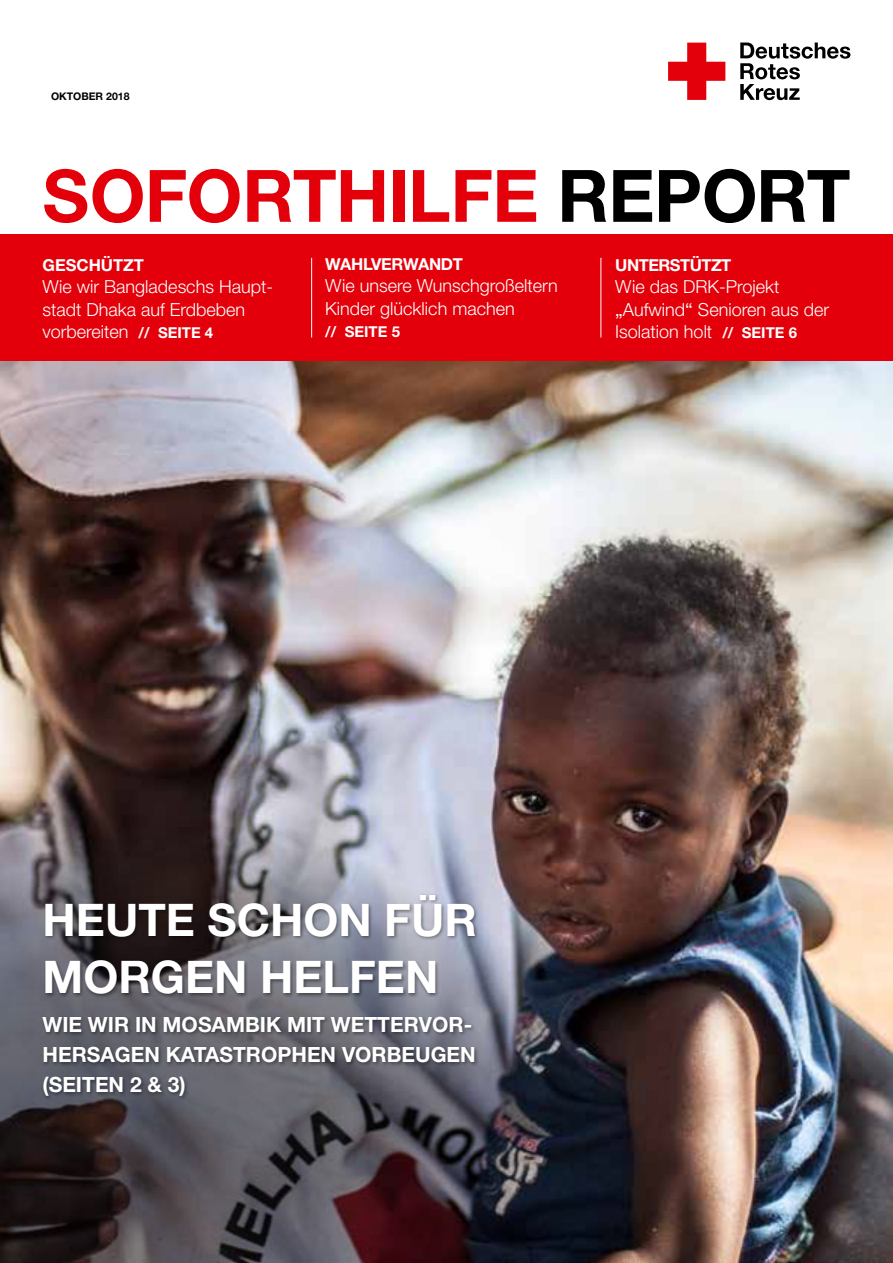
<style>
.page{position:relative;width:893px;height:1263px;background:#fff}
.page>*{position:absolute;margin:0;border:0;box-sizing:border-box;transform-origin:0 0}
.t1{font:700 72.45px "Helvetica Neue LT Std";letter-spacing:-.01em;color:#e3000b}
.t2{font:700 45px/57.6px "Helvetica Neue LT Std";color:#fff}
.t3{font:700 21px/30px "Helvetica Neue LT Std";color:#fff}
.t4{font:300 18px/22.5px "Helvetica Neue LT Std";color:#fff}
.t5{font:700 16.5px "Helvetica Neue LT Std";letter-spacing:-.02em;color:#fff}
.t6{font:700 16.5px "Helvetica Neue LT Std";color:#fff}
.t7{font:700 15px "Helvetica Neue LT Std";color:#fff}
.t8{font:700 10.5px "Helvetica Neue LT Std";color:#000}
.s1{color:#000}
.s2{font-weight:700;font-size:15px}
.s3{font-weight:400}
</style>
<div class="page">
<div style="left:0;top:234px;width:893px;height:127px;background:#e3000b"></div>
<img style="left:0;top:361px;width:893px;height:902px">
<svg style="left:668px;top:43px;width:57px;height:57px"></svg>
<svg style="left:740px;top:43px;width:110px;height:57px"></svg>
<img style="left:0;top:814px;width:601px;height:449px">
<hr style="left:311px;top:258px;width:1px;height:80px;background:#fff">
<hr style="left:600px;top:258px;width:1px;height:80px;background:#fff">
<div style="left:40px;top:892px;width:439px;height:208px;background:#000;opacity:.45"></div>
<p class="t8" style="left:51px;top:90px;width:80px">OKTOBER 2018</p>
<h1 class="t1" style="left:43px;top:151px;width:809px">SOFORTHILFE <span class="s1">REPORT</span></h1>
<p class="t6" style="left:43px;top:255px;width:103px">GESCHÜTZT</p>
<p class="t4" style="left:43px;top:275px;width:232px">Wie wir Bangladeschs Haupt&shy;stadt Dhaka auf Erdbeben vorbereiten <span class="s2">// SEITE 4</span></p>
<p class="t5" style="left:325px;top:253px;width:139px">WAHLVERWANDT</p>
<p class="t4" style="left:325px;top:274px;width:234px">Wie unsere Wunschgroßeltern<br>Kinder glücklich machen</p>
<p class="t7" style="left:325px;top:322px;width:76px">// SEITE 5</p>
<p class="t5" style="left:615px;top:255px;width:118px">UNTERSTÜTZT</p>
<p class="t4" style="left:615px;top:275px;width:215px">Wie das DRK-Projekt <span class="s3">„</span>Aufwind<span class="s3">“</span> Senioren aus der<br>Isolation holt <span class="s2">// SEITE 6</span></p>
<h2 class="t2" style="left:43px;top:890px;width:436px">HEUTE SCHON FÜR<br>MORGEN HELFEN</h2>
<p class="t3" style="left:43px;top:1009px;width:435px">WIE WIR IN MOSAMBIK MIT WETTERVOR-<br>HERSAGEN KATASTROPHEN VORBEUGEN (SEITEN 2 &amp; 3)</p>
</div>
